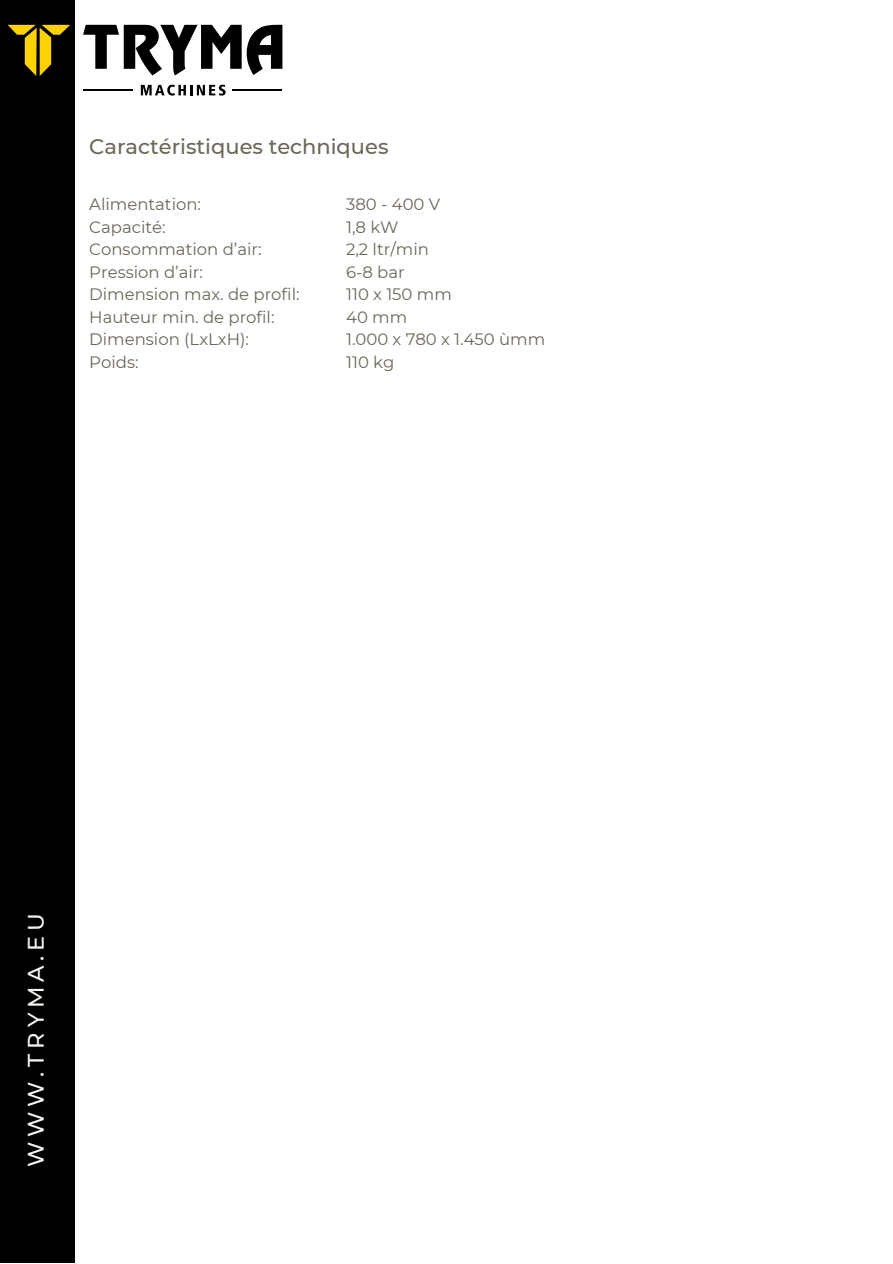
<style>
.page{position:relative;width:893px;height:1264px;background:#fff}
.page>*{position:absolute;margin:0;border:0;box-sizing:border-box;transform-origin:0 0}
.t1{font:500 22.5px "Montserrat";letter-spacing:.215em;color:#f6f4ef}
.t2{font:500 21px "Montserrat";color:#6b6657}
.t3{font:16.5px "Montserrat";color:#6b6657}
</style>
<div class="page">
<div style="left:0;top:0;width:74px;height:1262px;background:#000"></div>
<svg style="left:83px;top:25px;width:199px;height:50px"></svg>
<svg style="left:8px;top:25px;width:62px;height:51px"></svg>
<svg style="left:141px;top:85px;width:84px;height:11px"></svg>
<hr style="left:83px;top:89px;width:50px;height:2px;background:#000">
<hr style="left:232px;top:89px;width:50px;height:2px;background:#000">
<p class="t2" style="left:89px;top:133px;width:301px">Caractéristiques techniques</p>
<p class="t3" style="left:89px;top:194px;width:113px">Alimentation:</p>
<p class="t3" style="left:89px;top:217px;width:78px">Capacité:</p>
<p class="t3" style="left:89px;top:239px;width:174px">Consommation d’air:</p>
<p class="t3" style="left:89px;top:262px;width:115px">Pression d’air:</p>
<p class="t3" style="left:89px;top:284px;width:212px">Dimension max. de profil:</p>
<p class="t3" style="left:89px;top:307px;width:187px">Hauteur min. de profil:</p>
<p class="t3" style="left:89px;top:329px;width:161px">Dimension (LxLxH):</p>
<p class="t3" style="left:89px;top:352px;width:51px">Poids:</p>
<p class="t3" style="left:346px;top:194px;width:96px">380 - 400 V</p>
<p class="t3" style="left:346px;top:217px;width:54px">1,8 kW</p>
<p class="t3" style="left:346px;top:239px;width:84px">2,2 ltr/min</p>
<p class="t3" style="left:346px;top:262px;width:60px">6-8 bar</p>
<p class="t3" style="left:346px;top:284px;width:107px">110 x 150 mm</p>
<p class="t3" style="left:346px;top:307px;width:63px">40 mm</p>
<p class="t3" style="left:346px;top:329px;width:201px">1.000 x 780 x 1.450 ùmm</p>
<p class="t3" style="left:346px;top:352px;width:50px">110 kg</p>
<p class="t1" style="left:22px;top:1166px;width:255px;rotate:-90deg">WWW.TRYMA.EU</p>
</div>
